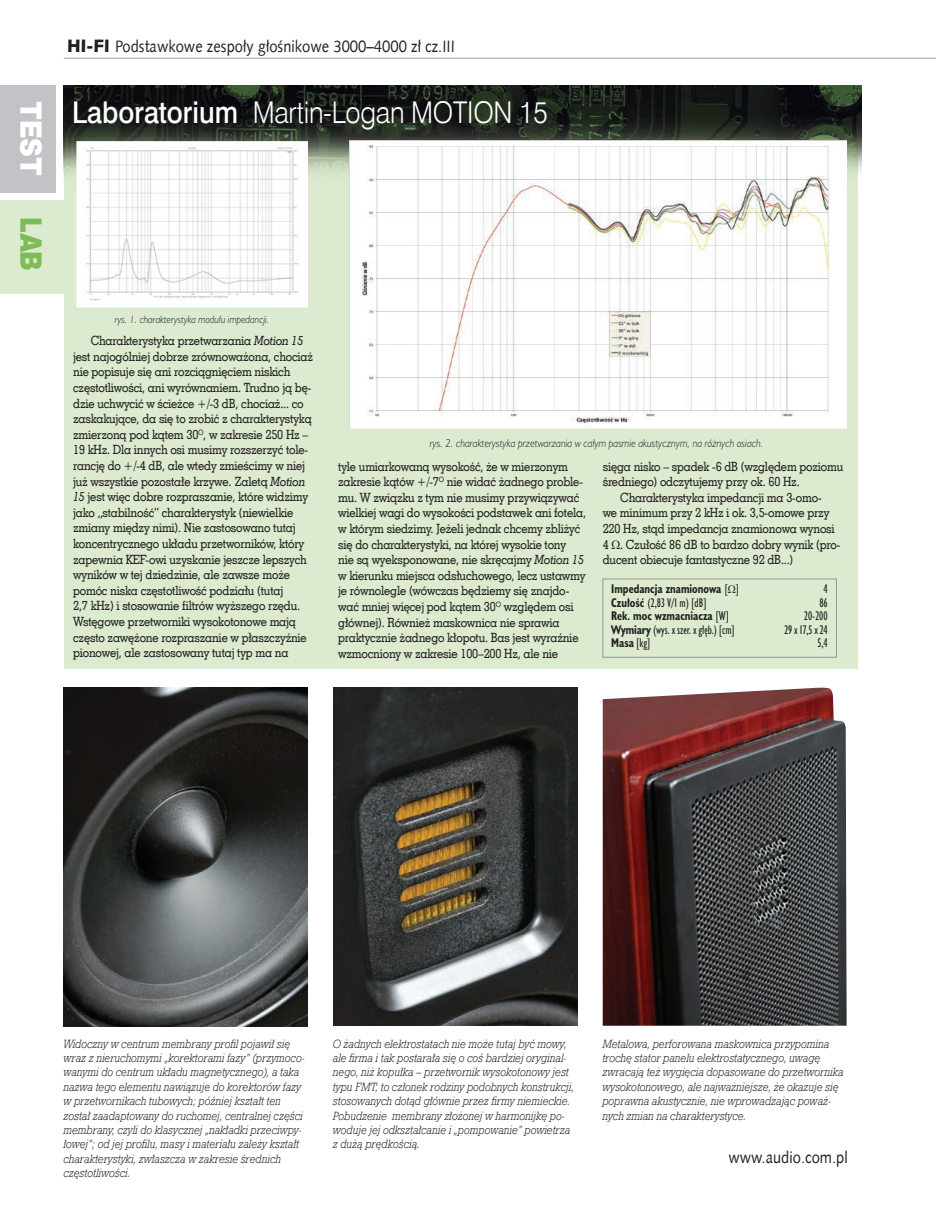
<style>
.page{position:relative;width:936px;height:1212px;background:#fff}
.page>*{position:absolute;margin:0;border:0;box-sizing:border-box;transform-origin:0 0}
.t1{font:30px "Swis 721 Lt EU";letter-spacing:-.01em;color:#fff;scale:.9 1}
.t2{font:27.15px "Swis 721 Blk 2 EU";color:#fff;scale:.9 1}
.t3{font:27.15px "Swis 721 Blk 2 EU";color:#7fbc59;scale:.9 1}
.t4{font:18px "Humanst 531 Blk EU";color:#231f20}
.t5{font:16.5px "Humanst 531 EU";color:#231f20;scale:.9 1}
.t6{font:12.75px/15.6px "Geo Slab 703 Md EU";letter-spacing:-.015em;color:#231f20;scale:.9 1}
.t7{font:italic 12px/14.4px "Geo Slab 712 Lt EU";color:#231f20;scale:.9 1}
.t8{font:11.55px "Humanst 521 Cn PL";letter-spacing:-.01em;color:#231f20;scale:.9 1}
.t9{font:700 11.55px "Humanst 521 Cn PL";color:#231f20;scale:.9 1}
.t10{font:italic 10.5px "Humanst 521 Lt PL";color:#231f20;scale:.9 1}
.t11{font:italic 9.9px "Humanst 521 Lt PL";color:#231f20;scale:.9 1}
.s1{font-family:"Humanst 531 Blk EU";font-size:18px}
.s2{font-family:"Swis 721 Md EU"}
.s3{font-style:italic}
.s4{font-weight:400}
.s5{font-weight:700}
</style>
<div class="page">
<div style="left:0;top:85px;width:55px;height:107px;background:#c2c3c6"></div>
<hr style="left:64px;top:58px;width:871px;height:1px;background:#c2c3c6">
<div style="left:64px;top:85px;width:793px;height:584px;background:#dcead0"></div>
<img style="left:64px;top:85px;width:797px;height:106px">
<div style="left:0;top:200px;width:64px;height:94px;background:#dcead0"></div>
<img style="left:350px;top:140px;width:496px;height:288px">
<div style="left:77px;top:141px;width:231px;height:166px;background:#fff;border:1px solid #fff"></div>
<img style="left:86px;top:147px;width:213px;height:154px">
<div style="left:602px;top:579px;width:234px;height:78px;border:1px solid #939598"></div>
<img style="left:64px;top:688px;width:244px;height:338px">
<img style="left:333px;top:688px;width:244px;height:338px">
<img style="left:602px;top:688px;width:244px;height:338px">
<h2 class="t2" style="left:50px;top:101px;width:85px;rotate:90deg">TEST</h2>
<h2 class="t3" style="left:50px;top:217px;width:61px;rotate:90deg">LAB</h2>
<p class="t5" style="left:67px;top:35px;width:432px"><span class="s1">HI-FI</span> Podstawkowe zespoły głośnikowe 3000–4000 zł cz.III</p>
<h1 class="t1" style="left:72px;top:94px;width:529px"><span class="s2">Laboratorium</span> Martin-Logan MOTION 15</h1>
<p class="t11" style="left:115px;top:313px;width:173px">rys. 1. charakterystyka modułu impedancji.</p>
<p class="t6" style="left:73px;top:333px;width:268px;text-indent:18px">Charakterystyka przetwarzania <span class="s3">Motion 15 </span>jest najogólniej dobrze zrównoważona, chociaż nie popisuje się ani rozciągnięciem niskich częstotliwości, ani wyrównaniem. Trudno ją bę&shy;dzie uchwycić w ścieżce +/-3 dB, chociaż... co zaskakujące, da się to zrobić z charakterystyką zmierzoną pod kątem 30<sup>O</sup>, w zakresie 250 Hz – 19 kHz. Dla innych osi musimy rozszerzyć tole&shy;rancję do +/-4 dB, ale wtedy zmieścimy w niej już wszystkie pozostałe krzywe. Zaletą <span class="s3">Motion 15</span> jest więc dobre rozpraszanie, które widzimy jako „stabilność” charakterystyk (niewielkie zmiany między nimi). Nie zastosowano tutaj koncentrycznego układu przetworników, który zapewnia KEF-owi uzyskanie jeszcze lepszych wyników w tej dziedzinie, ale zawsze może pomóc niska częstotliwość podziału (tutaj<br>2,7 kHz) i stosowanie filtrów wyższego rzędu.<br>Wstęgowe przetworniki wysokotonowe mają często zawężone rozpraszanie w płaszczyźnie pionowej, ale zastosowany tutaj typ ma na</p>
<p class="t10" style="left:430px;top:436px;width:372px">rys. 2. charakterystyka przetwarzania w całym pasmie akustycznym, na różnych osiach.</p>
<p class="t6" style="left:338px;top:458px;width:277px">tyle umiarkowaną wysokość, że w mierzonym zakresie kątów +/-7<sup>O</sup> nie widać żadnego proble&shy;mu. W związku z tym nie musimy przywiązywać wielkiej wagi do wysokości podstawek ani fotela, w którym siedzimy. Jeżeli jednak chcemy zbliżyć się do charakterystyki, na której wysokie tony<br>nie są wyeksponowane, nie skręcajmy <span class="s3">Motion 15 </span>w kierunku miejsca odsłuchowego, lecz ustawmy je równolegle (wówczas będziemy się znajdo&shy;wać mniej więcej pod kątem 30<sup>O</sup> względem osi głównej). Również maskownica nie sprawia praktycznie żadnego kłopotu. Bas jest wyraźnie wzmocniony w zakresie 100–200 Hz, ale nie</p>
<p class="t6" style="left:602px;top:458px;width:269px">sięga nisko – spadek -6 dB (względem poziomu</p>
<p class="t6" style="left:602px;top:474px;width:220px">średniego) odczytujemy przy ok. 60 Hz.</p>
<p class="t6" style="left:620px;top:489px;width:225px">Charakterystyka impedancji ma 3-omo-</p>
<p class="t6" style="left:602px;top:505px;width:253px">we minimum przy 2 kHz i ok. 3,5-omowe przy</p>
<p class="t6" style="left:602px;top:521px;width:259px">220 Hz, stąd impedancja znamionowa wynosi</p>
<p class="t6" style="left:602px;top:536px;width:266px">4 . Czułość 86 dB to bardzo dobry wynik (pro-</p>
<p class="t6" style="left:602px;top:552px;width:213px">ducent obiecuje fantastyczne 92 dB...)</p>
<p class="t9" style="left:611px;top:581px;width:143px">Impedancja znamionowa <span class="s4">[ ]</span></p>
<p class="t8" style="left:823px;top:581px;width:6px">4</p>
<p class="t8" style="left:611px;top:595px;width:108px"><span class="s5">Czułość</span> (2,83 V/1 m) [dB]</p>
<p class="t8" style="left:819px;top:595px;width:11px">86</p>
<p class="t9" style="left:611px;top:608px;width:133px">Rek. moc wzmacniacza <span class="s4">[W]</span></p>
<p class="t8" style="left:804px;top:608px;width:28px">20-200</p>
<p class="t8" style="left:611px;top:622px;width:139px"><span class="s5">Wymiary</span> (wys. x szer. x głęb.) [cm]</p>
<p class="t8" style="left:784px;top:622px;width:50px">29 x 17,5 x 24</p>
<p class="t9" style="left:611px;top:635px;width:45px">Masa <span class="s4">[kg]</span></p>
<p class="t8" style="left:817px;top:635px;width:13px">5,4</p>
<p class="t7" style="left:64px;top:1036px;width:270px">Widoczny w centrum membrany profil pojawił się wraz z nieruchomymi „korektorami fazy” (przymoco&shy;wanymi do centrum układu magnetycznego), a taka nazwa tego elementu nawiązuje do korektorów fazy w przetwornikach tubowych; później kształt ten został zaadaptowany do ruchomej, centralnej części membrany, czyli do klasycznej „nakładki przeciwpy&shy;łowej”; od jej profilu, masy i materiału zależy kształt charakterystyki, zwłaszcza w zakresie średnich częstotliwości.</p>
<p class="t7" style="left:333px;top:1036px;width:269px">O żadnych elektrostatach nie może tutaj być mowy, ale firma i tak postarała się o coś bardziej oryginal&shy;nego, niż kopułka – przetwornik wysokotonowy jest typu FMT, to członek rodziny podobnych konstrukcji, stosowanych dotąd głównie przez firmy niemieckie.<br>Pobudzenie membrany złożonej w harmonijkę po&shy;woduje jej odkształcanie i „pompowanie” powietrza z dużą prędkością.</p>
<p class="t7" style="left:602px;top:1036px;width:269px">Metalowa, perforowana maskownica przypomina trochę stator panelu elektrostatycznego, uwagę zwracają też wygięcia dopasowane do przetwornika wysokotonowego, ale najważniejsze, że okazuje się poprawna akustycznie, nie wprowadzając poważ&shy;nych zmian na charakterystyce.</p>
<h3 class="t4" style="left:63px;top:1148px;width:24px">38</h3>
<p class="t5" style="left:138px;top:1147px;width:104px">grudzień 2015</p>
<p class="t5" style="left:728px;top:1146px;width:134px">www.audio.com.pl</p>
</div>
